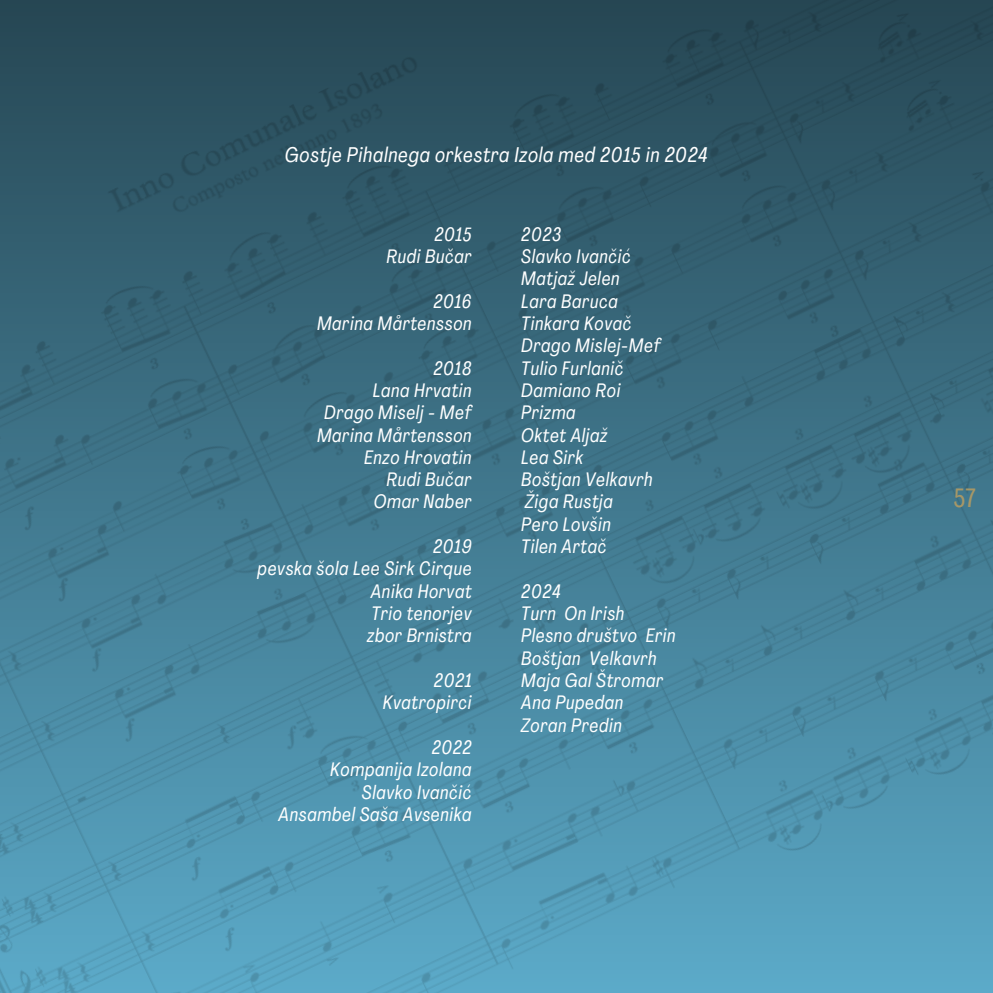
<style>
.page{position:relative;width:993px;height:993px;background:#fff}
.page>*{position:absolute;margin:0;border:0;box-sizing:border-box;transform-origin:0 0}
.t1{font:26.25px "Agrandir Tight";color:#a69767}
.t2{font:italic 21px "Agrandir Tight";letter-spacing:.035em;color:#fff}
.t3{font:italic 19.25px "Agrandir Tight";letter-spacing:.035em;color:#fff}
</style>
<div class="page">
<img style="left:0;top:0;width:992px;height:992px">
<p class="t2" style="left:285px;top:146px;width:424px">Gostje Pihalnega orkestra Izola med 2015 in 2024</p>
<p class="t3" style="left:434px;top:226px;width:39px">2015</p>
<p class="t3" style="left:386px;top:248px;width:87px">Rudi Bučar</p>
<p class="t3" style="left:433px;top:293px;width:40px">2016</p>
<p class="t3" style="left:317px;top:315px;width:156px">Marina Mårtensson</p>
<p class="t3" style="left:433px;top:360px;width:40px">2018</p>
<p class="t3" style="left:373px;top:382px;width:100px">Lana Hrvatin</p>
<p class="t3" style="left:324px;top:404px;width:149px">Drago Miselj - Mef</p>
<p class="t3" style="left:317px;top:427px;width:156px">Marina Mårtensson</p>
<p class="t3" style="left:364px;top:449px;width:109px">Enzo Hrovatin</p>
<p class="t3" style="left:386px;top:471px;width:87px">Rudi Bučar</p>
<p class="t3" style="left:374px;top:494px;width:99px">Omar Naber</p>
<p class="t3" style="left:433px;top:538px;width:40px">2019</p>
<p class="t3" style="left:257px;top:561px;width:215px">pevska šola Lee Sirk Cirque</p>
<p class="t3" style="left:371px;top:583px;width:102px">Anika Horvat</p>
<p class="t3" style="left:371px;top:605px;width:102px">Trio tenorjev</p>
<p class="t3" style="left:367px;top:628px;width:106px">zbor Brnistra</p>
<p class="t3" style="left:434px;top:672px;width:39px">2021</p>
<p class="t3" style="left:382px;top:694px;width:90px">Kvatropirci</p>
<p class="t3" style="left:431px;top:739px;width:41px">2022</p>
<p class="t3" style="left:330px;top:761px;width:143px">Kompanija Izolana</p>
<p class="t3" style="left:362px;top:784px;width:111px">Slavko Ivančić</p>
<p class="t3" style="left:278px;top:806px;width:194px">Ansambel Saša Avsenika</p>
<p class="t3" style="left:521px;top:226px;width:42px">2023</p>
<p class="t3" style="left:521px;top:248px;width:111px">Slavko Ivančić</p>
<p class="t3" style="left:521px;top:271px;width:100px">Matjaž Jelen</p>
<p class="t3" style="left:521px;top:293px;width:98px">Lara Baruca</p>
<p class="t3" style="left:521px;top:315px;width:112px">Tinkara Kovač</p>
<p class="t3" style="left:521px;top:337px;width:141px">Drago Mislej-Mef</p>
<p class="t3" style="left:521px;top:360px;width:104px">Tulio Furlanič</p>
<p class="t3" style="left:521px;top:382px;width:101px">Damiano Roi</p>
<p class="t3" style="left:521px;top:404px;width:56px">Prizma</p>
<p class="t3" style="left:521px;top:427px;width:88px">Oktet Aljaž</p>
<p class="t3" style="left:521px;top:449px;width:63px">Lea Sirk</p>
<p class="t3" style="left:521px;top:471px;width:133px">Boštjan Velkavrh</p>
<p class="t3" style="left:525px;top:494px;width:89px">Žiga Rustja</p>
<p class="t3" style="left:521px;top:516px;width:91px">Pero Lovšin</p>
<p class="t3" style="left:521px;top:538px;width:87px">Tilen Artač</p>
<p class="t3" style="left:521px;top:583px;width:41px">2024</p>
<p class="t3" style="left:521px;top:605px;width:104px">Turn On Irish</p>
<p class="t3" style="left:521px;top:628px;width:156px">Plesno društvo Erin</p>
<p class="t3" style="left:521px;top:650px;width:137px">Boštjan Velkavrh</p>
<p class="t3" style="left:521px;top:672px;width:143px">Maja Gal Štromar</p>
<p class="t3" style="left:521px;top:694px;width:103px">Ana Pupedan</p>
<p class="t3" style="left:521px;top:717px;width:102px">Zoran Predin</p>
<h1 class="t1" style="left:953px;top:487px;width:23px">57</h1>
</div>
